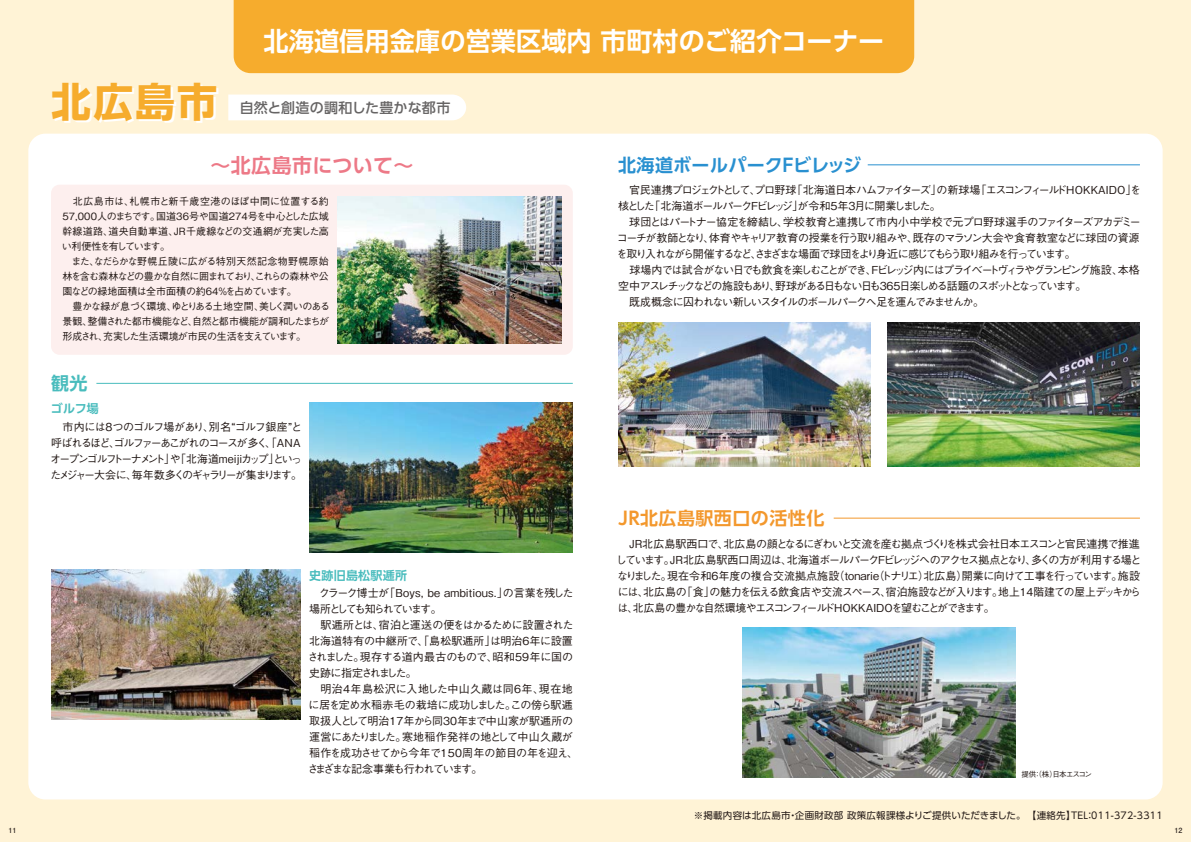
<style>
.page{position:relative;width:1191px;height:842px;background:#fff3d6}
.page>*{position:absolute;margin:0;border:0;box-sizing:border-box;transform-origin:0 0}
.t1{font:700 40px "UD Shin Go Pr 6";color:#f6ac2d}
.t2{font:700 26px "UD Shin Go Pr 6 De";color:#fff}
.t3{font:700 20px "UD Shin Go Pr 6 De";letter-spacing:.02em;color:#ed7987}
.t4{font:700 18px "UD Shin Go Pr 6 De";letter-spacing:.01em;color:#2990d0}
.t5{font:700 18px "UD Shin Go Pr 6 De";letter-spacing:.025em;color:#f3982d}
.t6{font:700 18px "UD Shin Go Pr 6 De";color:#49bcbd}
.t7{font:500 14px "UD Shin Go Pr 6";letter-spacing:.015em;color:#666464}
.t8{font:700 12px "UD Shin Go Pr 6 De";letter-spacing:.025em;color:#49bcbd}
.t9{font:500 11px/16px "Gothic BBB Pr 6";letter-spacing:-.12em;color:#221815}
.t10{font:500 11px/16px "Gothic BBB Pr 6";letter-spacing:-.09em;color:#221815}
.t11{font:500 11px/16px "Gothic BBB Pr 6";letter-spacing:-.03em;color:#221815}
.t12{font:500 11px/16px "Gothic BBB Pr 6";letter-spacing:-.04em;color:#221815}
.t13{font:500 11px/16px "Gothic BBB Pr 6";letter-spacing:-.13em;color:#221815}
.t14{font:500 11px/16px "Gothic BBB Pr 6";letter-spacing:-.14em;color:#221815}
.t15{font:500 10px/15px "Gothic BBB Pr 6";letter-spacing:-.045em;color:#221815}
.t16{font:9.5px "UD Shin Go Pr 6";letter-spacing:.025em;color:#221815}
.t17{font:500 7.5px "Gothic BBB Pr 6";letter-spacing:-.12em;color:#221815}
.t18{font:700 7.1px "Futo Go B101 Pr 6";color:#221815}
</style>
<div class="page">
<div style="left:234px;top:0;width:680px;height:73px;background:#f6ac2d"></div>
<div style="left:28px;top:134px;width:1134px;height:665px;background:#fff;border-radius:17px"></div>
<img style="left:618px;top:322px;width:252px;height:145px">
<img style="left:887px;top:322px;width:253px;height:145px">
<div style="left:51px;top:185px;width:522px;height:170px;background:#fdefee;border-radius:9px"></div>
<img style="left:337px;top:196px;width:224px;height:147px">
<img style="left:51px;top:569px;width:249px;height:150px">
<img style="left:309px;top:403px;width:264px;height:149px">
<div style="left:228px;top:95px;width:238px;height:25px;background:#fff"></div>
<hr style="left:867px;top:165px;width:273px;height:1px;background:#2990d0">
<img style="left:742px;top:627px;width:273px;height:150px">
<hr style="left:833px;top:518px;width:307px;height:1px;background:#f3982d">
<hr style="left:96px;top:383px;width:477px;height:1px;background:#49bcbd">
<h1 class="t1" style="left:51px;top:69px;width:167px">北広島市</h1>
<h2 class="t2" style="left:264px;top:20px;width:622px">北海道信用金庫の営業区域内 市町村のご紹介コーナー</h2>
<p class="t7" style="left:240px;top:96px;width:212px">自然と創造の調和した豊かな都市</p>
<h3 class="t3" style="left:210px;top:149px;width:204px">～北広島市について～</h3>
<p class="t15" style="left:62px;top:193px;width:270px;text-indent:11px">北広島市は、札幌市と新千歳空港のほぼ中間に位置する約<br>57,000人のまちです。国道36号や国道274号を中心とした広域幹線道路、道央自動車道、JR千歳線などの交通網が充実した高い利便性を有しています。<br>　また、なだらかな野幌丘陵に広がる特別天然記念物野幌原始林を含む森林などの豊かな自然に囲まれており、これらの森林や公園などの緑地面積は全市面積の約64％を占めています。<br>　豊かな緑が息づく環境、ゆとりある土地空間、美しく潤いのある景観、整備された都市機能など、自然と都市機能が調和したまちが形成され、充実した生活環境が市民の生活を支えています。</p>
<h3 class="t6" style="left:51px;top:369px;width:38px">観光</h3>
<p class="t8" style="left:51px;top:399px;width:50px">ゴルフ場</p>
<p class="t13" style="left:50px;top:418px;width:254px">　市内には８つのゴルフ場があり、別名“ゴルフ銀座”と呼ばれるほど、ゴルファーあこがれのコースが多く、「ANAオープンゴルフトーナメント」や「北海道meijiカップ」といったメジャー大会に、毎年数多くのギャラリーが集まります。</p>
<p class="t8" style="left:309px;top:565px;width:100px">史跡旧島松駅逓所</p>
<p class="t12" style="left:307px;top:584px;width:268px;text-indent:11px">クラーク博士が「Boys, be ambitious.」の言葉を残した場所としても知られています。<br>　駅逓所とは、宿泊と運送の便をはかるために設置された北海道特有の中継所で、「島松駅逓所」は明治６年に設置されました。現存する道内最古のもので、昭和59年に国の史跡に指定されました。</p>
<p class="t11" style="left:307px;top:680px;width:272px;text-indent:13px">明治4年島松沢に入地した中山久蔵は同6年、現在地に居を定め水稲赤毛の栽培に成功しました。この傍ら駅逓取扱人として明治17年から同30年まで中山家が駅逓所の運営にあたりました。寒地稲作発祥の地として中山久蔵が稲作を成功させてから今年で150周年の節目の年を迎え、さまざまな記念事業も行われています。</p>
<h3 class="t4" style="left:618px;top:150px;width:245px">北海道ボールパークＦビレッジ</h3>
<p class="t14" style="left:618px;top:182px;width:524px">　官民連携プロジェクトとして、プロ野球「北海道日本ハムファイターズ」の新球場「エスコンフィールドHOKKAIDO」を核とした「北海道ボールパークＦビレッジ」が令和５年３月に開業しました。</p>
<p class="t9" style="left:616px;top:214px;width:525px;text-indent:13px">球団とはパートナー協定を締結し、学校教育と連携して市内小中学校で元プロ野球選手のファイターズアカデミーコーチが教師となり、体育やキャリア教育の授業を行う取り組みや、既存のマラソン大会や食育教室などに球団の資源を取り入れながら開催するなど、さまざまな場面で球団をより身近に感じてもらう取り組みを行っています。<br>　球場内では試合がない日でも飲食を楽しむことができ、Ｆビレッジ内にはプライベートヴィラやグランピング施設、本格空中アスレチックなどの施設もあり、野球がある日もない日も365日楽しめる話題のスポットとなっています。<br>　既成概念に囚われない新しいスタイルのボールパークへ足を運んでみませんか。</p>
<h3 class="t5" style="left:614px;top:503px;width:212px">ＪＲ北広島駅西口の活性化</h3>
<p class="t10" style="left:616px;top:535px;width:527px">　ＪＲ北広島駅西口で、北広島の顔となるにぎわいと交流を産む拠点づくりを株式会社日本エスコンと官民連携で推進しています。ＪＲ北広島駅西口周辺は、北海道ボールパークＦビレッジへのアクセス拠点となり、多くの方が利用する場となりました。現在令和6年度の複合交流拠点施設（tonarie（トナリエ）北広島）開業に向けて工事を行っています。施設には、北広島の「食」の魅力を伝える飲食店や交流スペース、宿泊施設などが入ります。地上14階建ての屋上デッキからは、北広島の豊かな自然環境やエスコンフィールドHOKKAIDOを望むことができます。</p>
<p class="t17" style="left:1021px;top:768px;width:72px">提供：（株）日本エスコン</p>
<p class="t16" style="left:693px;top:808px;width:470px">※掲載内容は北広島市・企画財政部 政策広報課様よりご提供いただきました。　【連絡先】TEL：011-372-3311</p>
<p class="t18" style="left:9px;top:825px;width:9px">11</p>
<p class="t18" style="left:1174px;top:825px;width:9px">12</p>
</div>
